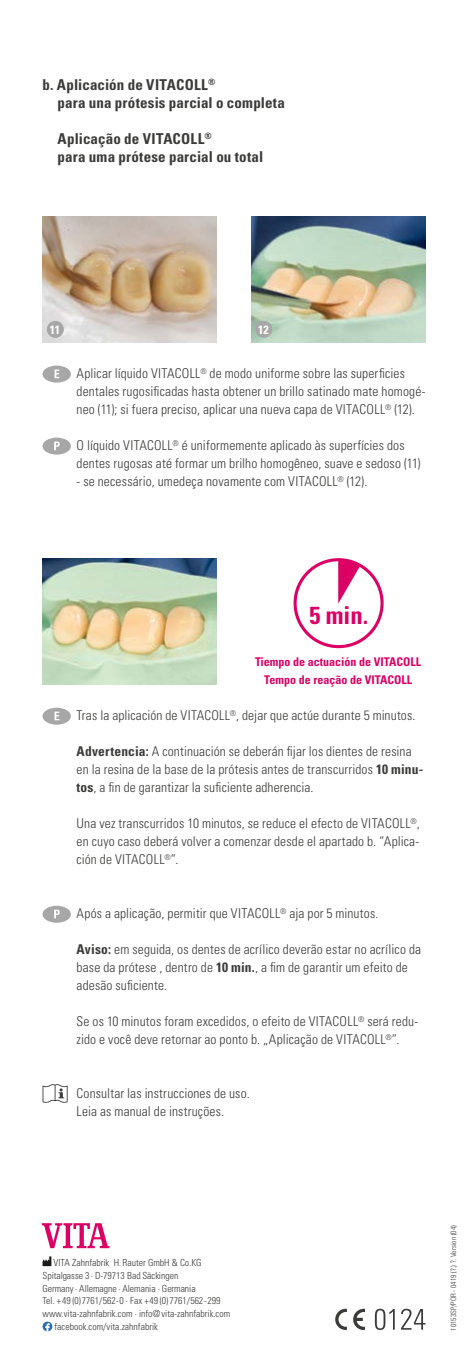
<style>
.page{position:relative;width:468px;height:1361px;background:#fff}
.page>*{position:absolute;margin:0;border:0;box-sizing:border-box;transform-origin:0 0}
.t1{font:700 condensed 24.6px "Univers LT";color:#dd0064}
.t2{font:700 condensed 15px/18px "Univers LT";letter-spacing:.01em;color:#3b3b3a}
.t3{font:300 condensed 13.5px/18px "Univers LT";letter-spacing:.01em;color:#3b3b3a}
.t4{font:700 condensed 12px/18px "Univers LT";color:#dd0064;text-align:center}
.t5{font:700 condensed 12px "Univers LT";color:#fff}
.t6{font:300 condensed 9.75px "Univers LT";color:#3b3b3a}
.t7{font:300 condensed 7.5px "Univers LT";color:#3b3b3a}
.s1{font-weight:700}
</style>
<div class="page">
<img style="left:43px;top:216px;width:174px;height:126px">
<img style="left:43px;top:558px;width:174px;height:126px">
<img style="left:251px;top:216px;width:174px;height:126px">
<svg style="left:42px;top:1223px;width:67px;height:25px"></svg>
<svg style="left:353px;top:1308px;width:12px;height:22px"></svg>
<svg style="left:335px;top:1308px;width:12px;height:22px"></svg>
<svg style="left:401px;top:1308px;width:24px;height:21px"></svg>
<svg style="left:375px;top:1308px;width:20px;height:22px"></svg>
<svg style="left:43px;top:1256px;width:8px;height:10px"></svg>
<svg style="left:43px;top:1321px;width:9px;height:10px"></svg>
<svg style="left:43px;top:365px;width:28px;height:18px"></svg>
<div style="left:43px;top:437px;width:28px;height:18px;background:#a7a7a8;border-radius:50%"></div>
<svg style="left:54px;top:441px;width:6px;height:9px"></svg>
<svg style="left:43px;top:707px;width:28px;height:18px"></svg>
<div style="left:43px;top:905px;width:28px;height:18px;background:#a7a7a8;border-radius:50%"></div>
<svg style="left:54px;top:909px;width:6px;height:9px"></svg>
<svg style="left:42px;top:1084px;width:26px;height:19px"></svg>
<div style="left:293px;top:558px;width:90px;height:90px;border:3px solid #dd0064;border-radius:50%"></div>
<svg style="left:338px;top:560px;width:22px;height:43px"></svg>
<div style="left:47px;top:321px;width:17px;height:17px;background:#a7a7a8;border-radius:50%"></div>
<div style="left:255px;top:321px;width:17px;height:17px;background:#a7a7a8;border-radius:50%"></div>
<p class="t2" style="left:58px;top:76px;width:229px;text-indent:-15px">b. Aplicación de VITACOLL<sup>®<br></sup>para una prótesis parcial o completa</p>
<p class="t2" style="left:58px;top:130px;width:207px">Aplicação de VITACOLL<sup>®<br></sup>para uma prótese parcial ou total</p>
<p class="t5" style="left:50px;top:322px;width:12px">11</p>
<p class="t5" style="left:258px;top:322px;width:12px">12</p>
<p class="t3" style="left:77px;top:364px;width:350px">Aplicar líquido VITACOLL<sup>®</sup> de modo uniforme sobre las superficies dentales rugosificadas hasta obtener un brillo satinado mate homogé&shy;neo (11); si fuera preciso, aplicar una nueva capa de VITACOLL<sup>®</sup> (12).</p>
<p class="t3" style="left:77px;top:436px;width:345px">O líquido VITACOLL<sup>®</sup> é uniformemente aplicado às superfícies dos dentes rugosas até formar um brilho homogêneo, suave e sedoso (11)</p>
<p class="t3" style="left:77px;top:472px;width:292px">- se necessário, umedeça novamente com VITACOLL<sup>®</sup> (12).</p>
<h1 class="t1" style="left:309px;top:600px;width:60px">5 min.</h1>
<p class="t4" style="left:255px;top:653px;width:168px">Tiempo de actuación de VITACOLL<br>Tempo de reação de VITACOLL</p>
<p class="t3" style="left:77px;top:706px;width:340px">Tras la aplicación de VITACOLL<sup>®</sup>, dejar que actúe durante 5 minutos.</p>
<p class="t3" style="left:77px;top:742px;width:348px"><span class="s1">Advertencia:</span> A continuación se deberán fijar los dientes de resina en la resina de la base de la prótesis antes de transcurridos <span class="s1">10 minu&shy;tos</span>, a fin de garantizar la suficiente adherencia.</p>
<p class="t3" style="left:77px;top:814px;width:344px;text-align:justify">Una vez transcurridos 10 minutos, se reduce el efecto de VITACOLL<sup>®</sup>, en cuyo caso deberá volver a comenzar desde el apartado b. “Aplica&shy;ción de VITACOLL<sup>®</sup>”.</p>
<p class="t3" style="left:77px;top:904px;width:303px">Após a aplicação, permitir que VITACOLL<sup>®</sup> aja por 5 minutos.</p>
<p class="t3" style="left:77px;top:940px;width:346px"><span class="s1">Aviso:</span> em seguida, os dentes de acrílico deverão estar no acrílico da base da prótese , dentro de <span class="s1">10 min.</span>, a fim de garantir um efeito de adesão suficiente.</p>
<p class="t3" style="left:77px;top:1012px;width:343px">Se os 10 minutos foram excedidos, o efeito de VITACOLL<sup>®</sup> será redu&shy;zido e você deve retornar ao ponto b. „Aplicação de VITACOLL<sup>®</sup>”.</p>
<p class="t3" style="left:77px;top:1084px;width:175px">Consultar las instrucciones de uso.<br>Leia as manual de instruções.</p>
<p class="t6" style="left:54px;top:1257px;width:150px">VITA Zahnfabrik H. Rauter GmbH &amp; Co.KG</p>
<p class="t6" style="left:43px;top:1269px;width:137px">Spitalgasse 3 · D-79713 Bad Säckingen</p>
<p class="t6" style="left:43px;top:1282px;width:155px">Germany · Allemagne · Alemania · Germania</p>
<p class="t6" style="left:43px;top:1295px;width:179px">Tel. +49 (0)7761/562-0 · Fax +49 (0)7761/562-299</p>
<p class="t6" style="left:43px;top:1308px;width:189px">www.vita-zahnfabrik.com · info@vita-zahnfabrik.com</p>
<p class="t6" style="left:55px;top:1320px;width:105px">facebook.com/vita.zahnfabrik</p>
<p class="t7" style="left:449px;top:1330px;width:107px;rotate:-90deg">10153SP/POR - 0419 (?.) ?. Version (04)</p>
</div>
